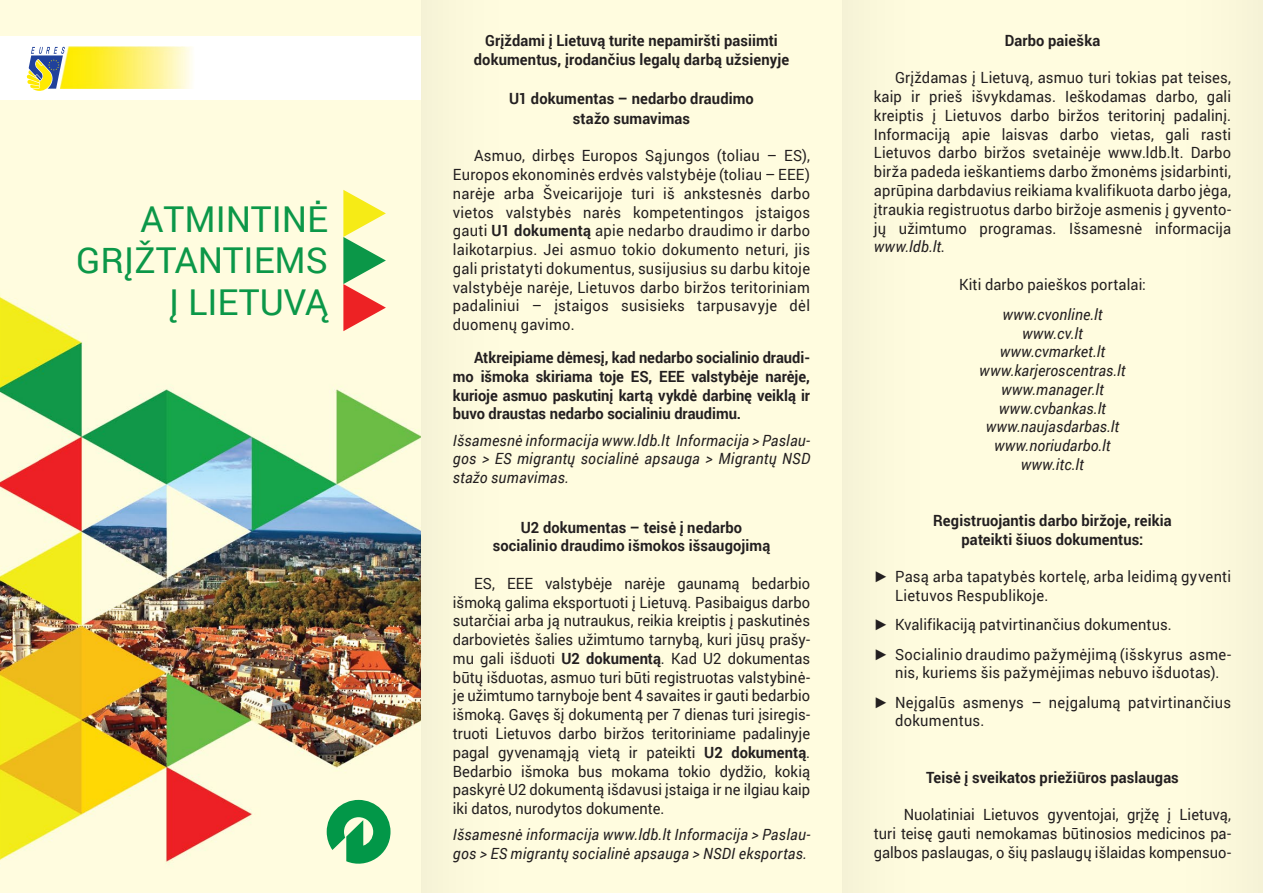
<style>
.page{position:relative;width:1263px;height:893px;background:#fff}
.page>*{position:absolute;margin:0;border:0;box-sizing:border-box;transform-origin:0 0}
.t1{font:35.7px/41.5px "Roboto";color:#0b9748;text-align:right}
.t2{font:15.45px/18.8px "Roboto";letter-spacing:.015em;color:#231f20;text-align:justify;scale:.95 1}
.t3{font:700 15.45px/18.8px "Roboto";letter-spacing:.01em;color:#231f20;text-align:center;scale:.95 1}
.t4{font:italic 15.45px/18.8px "Roboto";letter-spacing:.015em;color:#231f20;text-align:justify;scale:.95 1}
.s1{font-weight:700}
.s2{font-style:italic}
.s3{font-family:"Arial"}
</style>
<div class="page">
<div style="left:421px;top:0;width:842px;height:893px;background:#fffcdf"></div>
<img style="left:0;top:0;width:421px;height:893px">
<div style="left:0;top:36px;width:421px;height:63px;background:#fff"></div>
<svg style="left:343px;top:190px;width:43px;height:141px;background:#d2c485"></svg>
<svg style="left:327px;top:800px;width:63px;height:70px;background:#69c085"></svg>
<img style="left:65px;top:47px;width:127px;height:42px">
<svg style="left:26px;top:47px;width:39px;height:44px"></svg>
<h1 class="t1" style="left:76px;top:197px;width:253px">ATMINTINĖ<br>GRĮŽTANTIEMS<br>Į LIETUVĄ</h1>
<p class="t3" style="left:474px;top:30px;width:333px;line-height:19.5px">Grįždami į Lietuvą turite nepamiršti pasiimti dokumentus, įrodančius legalų darbą užsienyje</p>
<p class="t3" style="left:509px;top:88px;width:259px;line-height:19.5px">U1 dokumentas – nedarbo draudimo stažo sumavimas</p>
<p class="t2" style="left:453px;top:146px;width:377px;text-indent:21px">Asmuo, dirbęs Europos Sąjungos (toliau – ES), Europos ekonominės erdvės valstybėje (toliau – EEE) narėje arba Šveicarijoje turi iš ankstesnės darbo vietos valstybės narės kompetentingos įstaigos gauti <span class="s1">U1 dokumentą</span> apie nedarbo draudimo ir darbo laikotarpius. Jei asmuo tokio dokumento neturi, jis gali pristatyti dokumentus, susijusius su darbu kitoje valstybėje narėje, Lietuvos darbo biržos teritoriniam padaliniui – įstaigos susisieks tarpusavyje dėl duomenų gavimo.</p>
<p class="t3" style="left:453px;top:348px;width:377px;text-align:justify;text-indent:21px">Atkreipiame dėmesį, kad nedarbo socialinio draudi&shy;mo išmoka skiriama toje ES, EEE valstybėje narėje, kurioje asmuo paskutinį kartą vykdė darbinę veiklą ir buvo draustas nedarbo socialiniu draudimu.</p>
<p class="t4" style="left:453px;top:430px;width:378px">Išsamesnė informacija www.ldb.lt Informacija &gt; Paslau&shy;gos &gt; ES migrantų socialinė apsauga &gt; Migrantų NSD stažo sumavimas.</p>
<p class="t3" style="left:493px;top:517px;width:294px">U2 dokumentas – teisė į nedarbo socialinio draudimo išmokos išsaugojimą</p>
<p class="t2" style="left:453px;top:573px;width:377px;text-indent:21px">ES, EEE valstybėje narėje gaunamą bedarbio išmoką galima eksportuoti į Lietuvą. Pasibaigus darbo sutarčiai arba ją nutraukus, reikia kreiptis į paskutinės darbovietės šalies užimtumo tarnybą, kuri jūsų prašy&shy;mu gali išduoti <span class="s1">U2 dokumentą</span>. Kad U2 dokumentas būtų išduotas, asmuo turi būti registruotas valstybinė&shy;je užimtumo tarnyboje bent 4 savaites ir gauti bedarbio išmoką. Gavęs šį dokumentą per 7 dienas turi įsiregis&shy;truoti Lietuvos darbo biržos teritoriniame padalinyje pagal gyvenamąją vietą ir pateikti <span class="s1">U2 dokumentą</span>.<br>Bedarbio išmoka bus mokama tokio dydžio, kokią paskyrė U2 dokumentą išdavusi įstaiga ir ne ilgiau kaip iki datos, nurodytos dokumente.</p>
<p class="t4" style="left:453px;top:825px;width:378px">Išsamesnė informacija www.ldb.lt Informacija &gt; Paslau&shy;gos &gt; ES migrantų socialinė apsauga &gt; NSDI eksportas.</p>
<p class="t3" style="left:1005px;top:30px;width:102px">Darbo paieška</p>
<p class="t2" style="left:874px;top:68px;width:377px;text-indent:21px">Grįždamas į Lietuvą, asmuo turi tokias pat teises, kaip ir prieš išvykdamas. Ieškodamas darbo, gali kreiptis į Lietuvos darbo biržos teritorinį padalinį.<br>Informaciją apie laisvas darbo vietas, gali rasti Lietuvos darbo biržos svetainėje www.ldb.lt. Darbo birža padeda ieškantiems darbo žmonėms įsidarbinti, aprūpina darbdavius reikiama kvalifikuota darbo jėga, įtraukia registruotus darbo biržoje asmenis į gyvento&shy;jų užimtumo programas. Išsamesnė informacija <span class="s2">www.ldb.lt</span>.</p>
<p class="t2" style="left:959px;top:274px;width:198px">Kiti darbo paieškos portalai:</p>
<p class="t4" style="left:979px;top:304px;width:156px;text-align:center">www.cvonline.lt www.cv.lt www.cvmarket.lt www.karjeroscentras.lt www.manager.lt www.cvbankas.lt www.naujasdarbas.lt www.noriudarbo.lt www.itc.lt</p>
<p class="t3" style="left:933px;top:511px;width:253px">Registruojantis darbo biržoje, reikia pateikti šiuos dokumentus:</p>
<p class="t2" style="left:895px;top:567px;width:355px;text-indent:-21px"><span class="s3">►</span> Pasą arba tapatybės kortelę, arba leidimą gyventi<br>Lietuvos Respublikoje.</p>
<p class="t2" style="left:874px;top:610px;width:377px;line-height:29.2px"><span class="s3">►</span> Kvalifikaciją patvirtinančius dokumentus.<br><span class="s3">►</span> Socialinio draudimo pažymėjimą (išskyrus asme-</p>
<p class="t2" style="left:874px;top:658px;width:377px;line-height:29.2px;text-indent:21px">nis, kuriems šis pažymėjimas nebuvo išduotas). <span class="s3">►</span> Neįgalūs asmenys – neįgalumą patvirtinančius</p>
<p class="t2" style="left:895px;top:711px;width:96px">dokumentus.</p>
<p class="t3" style="left:926px;top:767px;width:268px">Teisė į sveikatos priežiūros paslaugas</p>
<p class="t2" style="left:874px;top:805px;width:377px;text-indent:30px">Nuolatiniai Lietuvos gyventojai, grįžę į Lietuvą, turi teisę gauti nemokamas būtinosios medicinos pa&shy;galbos paslaugas, o šių paslaugų išlaidas kompensuo-</p>
</div>
